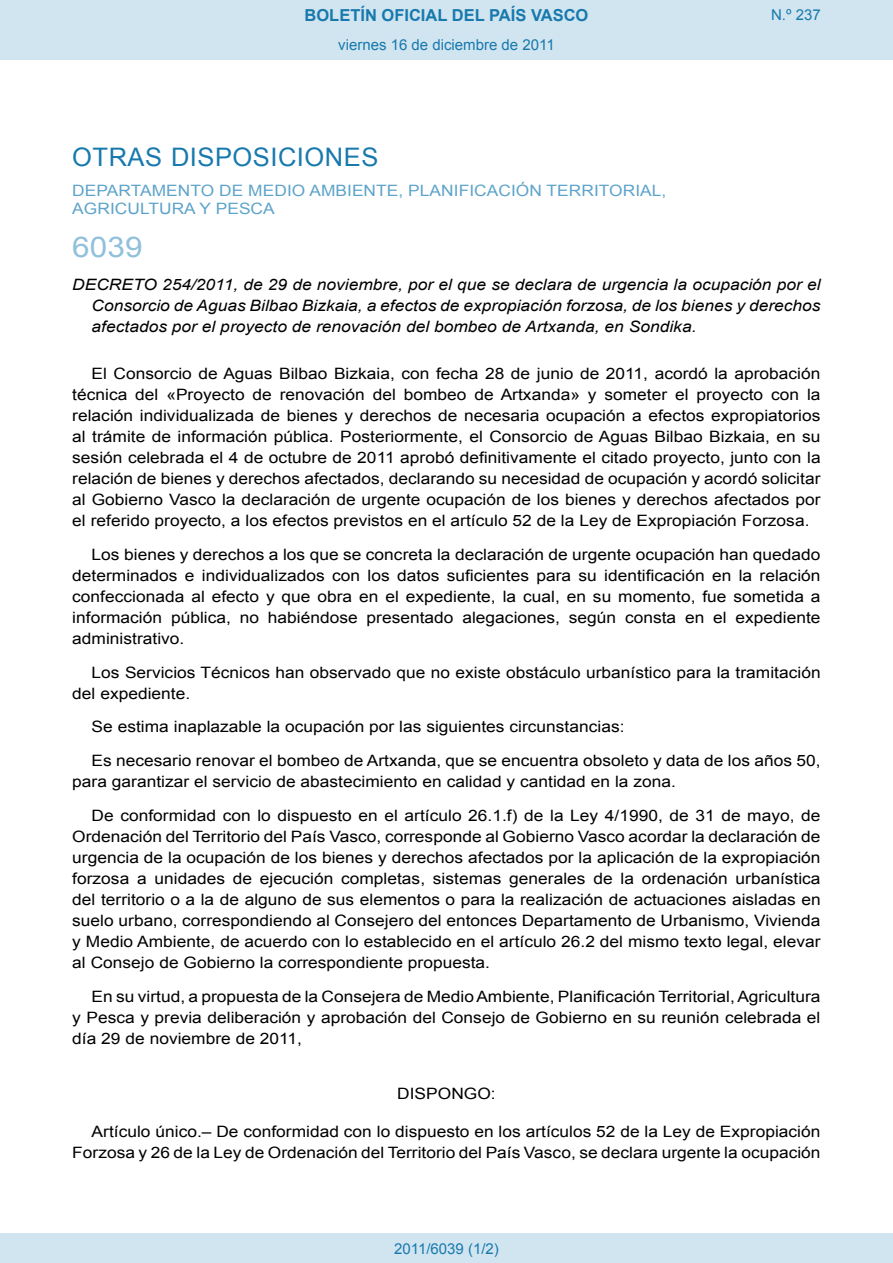
<style>
.page{position:relative;width:893px;height:1263px;background:#fff}
.page>*{position:absolute;margin:0;border:0;box-sizing:border-box;transform-origin:0 0}
.BOPVOrden{font:28.5px "Arial";color:#90c0db;scale:1.11 1}
.BOPVSeccion{font:25.5px "Arial";letter-spacing:.02em;color:#1879ad}
.t1{font:700 16.5px "Arial";color:#1879ad}
.BOPVDetalle{font:15.6px/21px "Arial";color:#000;text-align:justify;scale:1.11 1}
.BOPVTitulo{font:italic 15.6px/21px "Arial";color:#000;text-align:justify;scale:1.11 1}
.BOPVOrganismo{font:15.6px/17.4px "Arial";letter-spacing:.005em;color:#5ea4ca;scale:1.11 1}
.BOPVClave{font:15.6px "Arial";color:#000;scale:1.11 1}
.Paginacion_Centro{font:15px "Arial";color:#1879ad}
</style>
<div class="page">
<div style="left:0;top:0;width:893px;height:60px;background:#d0e5f0"></div>
<div style="left:0;top:1233px;width:893px;height:30px;background:#d0e5f0"></div>
<p class="t1" style="left:305px;top:4px;width:285px">BOLETÍN OFICIAL DEL PAÍS VASCO</p>
<p class="Paginacion_Centro" style="left:338px;top:35px;width:218px">viernes 16 de diciembre de 2011</p>
<p class="Paginacion_Centro" style="left:771px;top:5px;width:51px">N.º 237</p>
<p class="BOPVSeccion" style="left:72px;top:141px;width:308px">OTRAS DISPOSICIONES</p>
<p class="BOPVOrganismo" style="left:72px;top:182px;width:537px">DEPARTAMENTO DE MEDIO AMBIENTE, PLANIFICACIÓN TERRITORIAL,<br>AGRICULTURA Y PESCA</p>
<p class="BOPVOrden" style="left:72px;top:228px;width:65px">6039</p>
<p class="BOPVTitulo" style="left:92px;top:275px;width:658px;text-indent:-19px">DECRETO 254/2011, de 29 de noviembre, por el que se declara de urgencia la ocupación por el Consorcio de Aguas Bilbao Bizkaia, a efectos de expropiación forzosa, de los bienes y derechos afectados por el proyecto de renovación del bombeo de Artxanda, en Sondika.</p>
<p class="BOPVDetalle" style="left:72px;top:363px;width:676px;text-indent:19px">El Consorcio de Aguas Bilbao Bizkaia, con fecha 28 de junio de 2011, acordó la aprobación técnica del «Proyecto de renovación del bombeo de Artxanda» y someter el proyecto con la relación individualizada de bienes y derechos de necesaria ocupación a efectos expropiatorios al trámite de información pública. Posteriormente, el Consorcio de Aguas Bilbao Bizkaia, en su sesión celebrada el 4 de octubre de 2011 aprobó definitivamente el citado proyecto, junto con la relación de bienes y derechos afectados, declarando su necesidad de ocupación y acordó solicitar al Gobierno Vasco la declaración de urgente ocupación de los bienes y derechos afectados por el referido proyecto, a los efectos previstos en el artículo 52 de la Ley de Expropiación Forzosa.</p>
<p class="BOPVDetalle" style="left:72px;top:544px;width:676px;text-indent:19px">Los bienes y derechos a los que se concreta la declaración de urgente ocupación han quedado determinados e individualizados con los datos suficientes para su identificación en la relación confeccionada al efecto y que obra en el expediente, la cual, en su momento, fue sometida a información pública, no habiéndose presentado alegaciones, según consta en el expediente administrativo.</p>
<p class="BOPVDetalle" style="left:72px;top:662px;width:676px;text-indent:19px">Los Servicios Técnicos han observado que no existe obstáculo urbanístico para la tramitación del expediente.</p>
<p class="BOPVDetalle" style="left:92px;top:716px;width:482px">Se estima inaplazable la ocupación por las siguientes circunstancias:</p>
<p class="BOPVDetalle" style="left:72px;top:750px;width:676px;text-indent:19px">Es necesario renovar el bombeo de Artxanda, que se encuentra obsoleto y data de los años 50, para garantizar el servicio de abastecimiento en calidad y cantidad en la zona.</p>
<p class="BOPVDetalle" style="left:72px;top:805px;width:676px;text-indent:19px">De conformidad con lo dispuesto en el artículo 26.1.f) de la Ley 4/1990, de 31 de mayo, de Ordenación del Territorio del País Vasco, corresponde al Gobierno Vasco acordar la declaración de urgencia de la ocupación de los bienes y derechos afectados por la aplicación de la expropiación forzosa a unidades de ejecución completas, sistemas generales de la ordenación urbanística del territorio o a la de alguno de sus elementos o para la realización de actuaciones aisladas en suelo urbano, correspondiendo al Consejero del entonces Departamento de Urbanismo, Vivienda y Medio Ambiente, de acuerdo con lo establecido en el artículo 26.2 del mismo texto legal, elevar al Consejo de Gobierno la correspondiente propuesta.</p>
<p class="BOPVDetalle" style="left:72px;top:986px;width:676px;text-indent:19px">En su virtud, a propuesta de la Consejera de Medio Ambiente, Planificación Territorial, Agricultura y Pesca y previa deliberación y aprobación del Consejo de Gobierno en su reunión celebrada el día 29 de noviembre de 2011,</p>
<p class="BOPVClave" style="left:397px;top:1083px;width:90px">DISPONGO:</p>
<p class="BOPVDetalle" style="left:72px;top:1121px;width:676px;text-align:right">Artículo único.– De conformidad con lo dispuesto en los artículos 52 de la Ley de Expropiación<br>Forzosa y 26 de la Ley de Ordenación del Territorio del País Vasco, se declara urgente la ocupación</p>
<p class="Paginacion_Centro" style="left:394px;top:1238px;width:106px">2011/6039 (1/2)</p>
</div>
